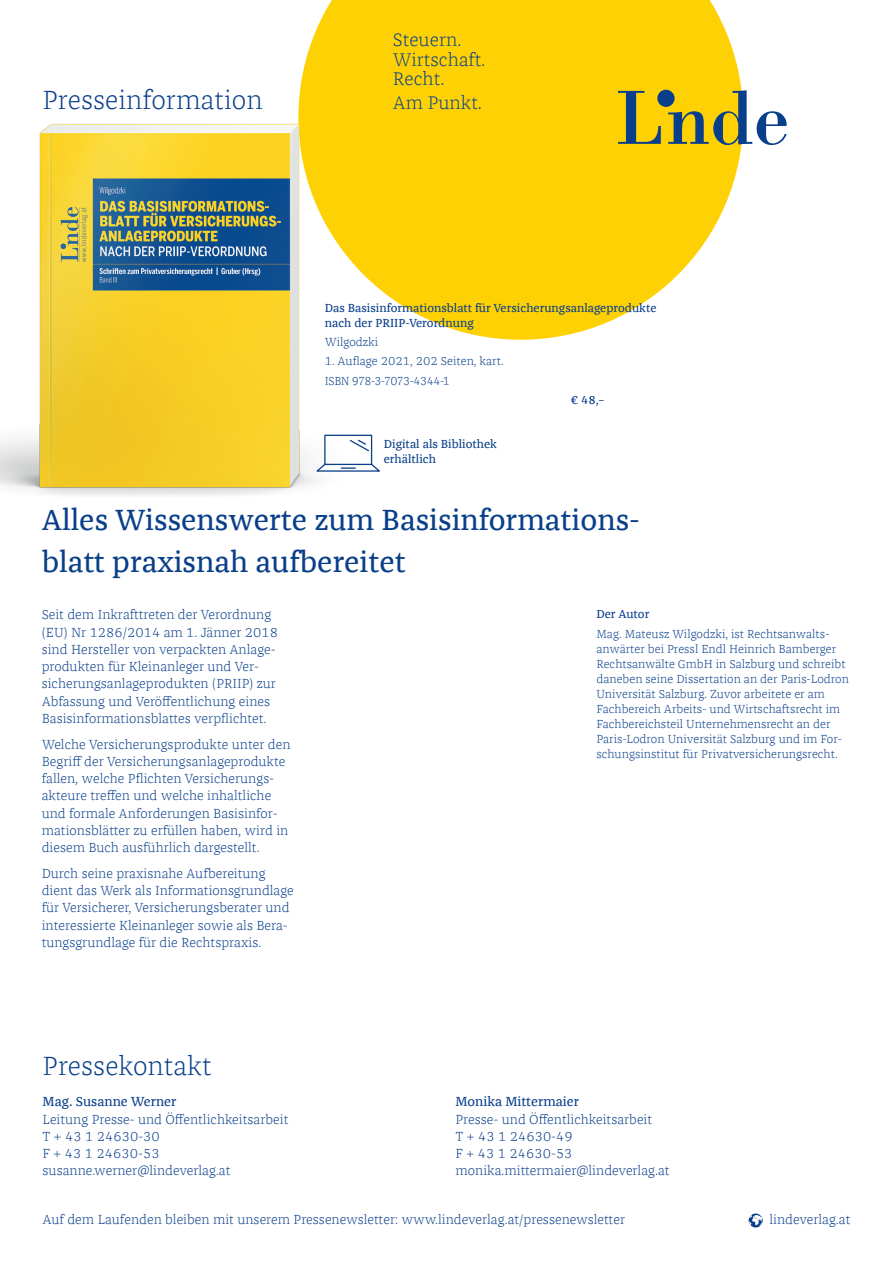
<style>
.page{position:relative;width:893px;height:1263px;background:#fff}
.page>*{position:absolute;margin:0;border:0;box-sizing:border-box;transform-origin:0 0}
.Headline{font:30px/42px "Franziska Offc Pro";color:#093f8a}
.Headline-2{font:300 27px "Franziska Offc Pro";color:#093f8a}
.t1{font:300 18.75px/19.5px "Franziska Offc Pro";color:#093f8a}
.Fließtext{font:300 13.5px/17.2px "Franziska Offc Pro";color:#093f8a}
.Autorentext_bibiogra{font:300 12px/15px "Franziska Offc Pro";color:#093f8a}
.Autorentext_bibiogra-2{font:12px/15px "Franziska Offc Pro";color:#093f8a}
.Autorentext_bibiogra-3{font:300 12px "Franziska Offc Pro";letter-spacing:-.05em;color:#093f8a;scale:.96 1}
.s1{font-weight:400}
</style>
<div class="page">
<svg style="left:299px;top:0;width:443px;height:340px;background:#fed725"></svg>
<svg style="left:618px;top:91px;width:43px;height:53px;background:#b0a22f"></svg>
<svg style="left:668px;top:90px;width:119px;height:55px"></svg>
<div style="left:657px;top:90px;width:18px;height:17px;background:#093f8a;border-radius:50%"></div>
<svg style="left:749px;top:1213px;width:14px;height:14px"></svg>
<img style="left:0;top:100px;width:499px;height:396px">
<p class="Headline-2" style="left:43px;top:83px;width:222px">Presseinformation</p>
<p class="t1" style="left:393px;top:30px;width:94px">Steuern.<br>Wirtschaft.<br>Recht.</p>
<p class="t1" style="left:393px;top:92px;width:91px">Am Punkt.</p>
<p class="Autorentext_bibiogra-2" style="left:325px;top:300px;width:333px">Das Basisinformationsblatt für Versicherungsanlageprodukte nach der PRIIP-Verordnung</p>
<p class="Autorentext_bibiogra" style="left:325px;top:334px;width:55px">Wilgodzki</p>
<p class="Autorentext_bibiogra" style="left:325px;top:354px;width:180px">1. Auflage 2021, 202 Seiten, kart.</p>
<p class="Autorentext_bibiogra-3" style="left:325px;top:373px;width:132px">ISBN 978-3-7073-4344-1</p>
<p class="Autorentext_bibiogra-2" style="left:571px;top:392px;width:35px">€ 48,–</p>
<p class="Autorentext_bibiogra-2" style="left:384px;top:437px;width:115px;line-height:14.4px">Digital als Bibliothek erhältlich</p>
<p class="Headline" style="left:42px;top:498px;width:600px">Alles Wissenswerte zum Basisinformations&shy;blatt praxisnah aufbereitet</p>
<p class="Fließtext" style="left:42px;top:606px;width:238px">Seit dem Inkrafttreten der Verordnung (EU) Nr 1286/2014 am 1. Jänner 2018 sind Hersteller von verpackten Anlage&shy;produkten für Kleinanleger und Ver&shy;sicherungsanlageprodukten (PRIIP) zur Abfassung und Veröffentlichung eines Basisinformationsblattes verpflichtet.</p>
<p class="Fließtext" style="left:42px;top:735px;width:250px">Welche Versicherungsprodukte unter den Begriff der Versicherungsanlageprodukte fallen, welche Pflichten Versicherungs&shy;akteure treffen und welche inhaltliche und formale Anforderungen Basisinfor&shy;mationsblätter zu erfüllen haben, wird in diesem Buch ausführlich dargestellt.</p>
<p class="Fließtext" style="left:42px;top:864px;width:254px">Durch seine praxisnahe Aufbereitung dient das Werk als Informationsgrundlage für Versicherer, Versicherungsberater und interessierte Kleinanleger sowie als Bera&shy;tungsgrundlage für die Rechtspraxis.</p>
<p class="Headline-2" style="left:43px;top:1049px;width:170px">Pressekontakt</p>
<p class="Autorentext_bibiogra-2" style="left:596px;top:607px;width:55px">Der Autor</p>
<p class="Autorentext_bibiogra" style="left:596px;top:626px;width:254px">Mag. Mateusz Wilgodzki, ist Rechtsanwalts&shy;anwärter bei Pressl Endl Heinrich Bamberger Rechtsanwälte GmbH in Salzburg und schreibt daneben seine Dissertation an der Paris-Lodron Universität Salzburg. Zuvor arbeitete er am Fachbereich Arbeits- und Wirtschaftsrecht im Fachbereichsteil Unternehmensrecht an der Paris-Lodron Universität Salzburg und im For&shy;schungsinstitut für Privatversicherungsrecht.</p>
<p class="Fließtext" style="left:43px;top:1093px;width:247px"><span class="s1">Mag. Susanne Werner<br></span>Leitung Presse- und Öffentlichkeitsarbeit<br>T + 43 1 24630-30<br>F + 43 1 24630-53 susanne.werner@lindeverlag.at</p>
<p class="Fließtext" style="left:456px;top:1093px;width:216px"><span class="s1">Monika Mittermaier<br></span>Presse- und Öffentlichkeitsarbeit<br>T + 43 1 24630-49<br>F + 43 1 24630-53 monika.mittermaier@lindeverlag.at</p>
<p class="Fließtext" style="left:43px;top:1211px;width:584px">Auf dem Laufenden bleiben mit unserem Pressenewsletter: www.lindeverlag.at/pressenewsletter</p>
<p class="Fließtext" style="left:769px;top:1211px;width:83px">lindeverlag.at</p>
</div>
